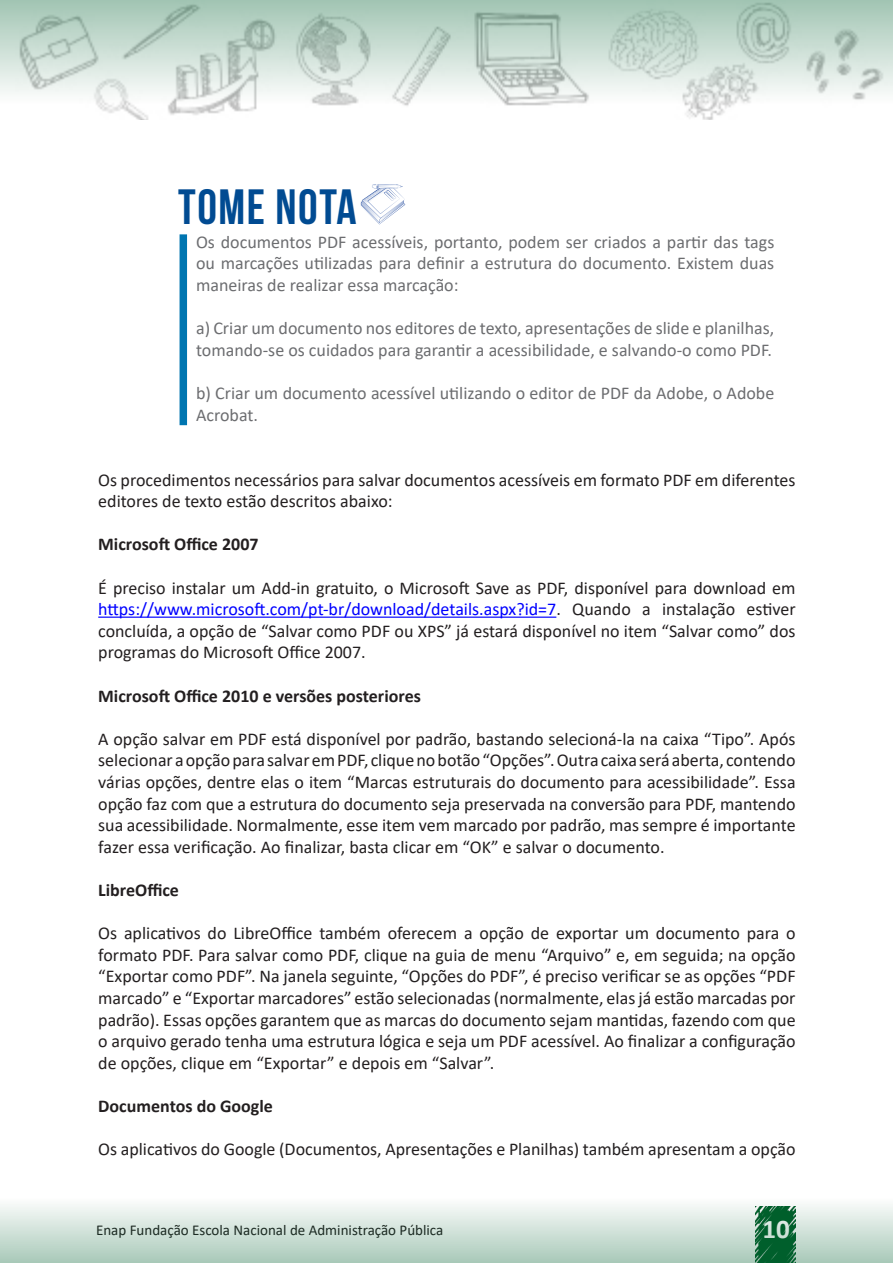
<style>
.page{position:relative;width:893px;height:1263px;background:#fff}
.page>*{position:absolute;margin:0;border:0;box-sizing:border-box;transform-origin:0 0}
.t1{font:700 49.5px "Bebas Neue";letter-spacing:.03em;color:#014b92}
.t2{font:700 27px "Calibri";color:#fff}
.texto{font:18px/21.6px "Calibri";color:#231f20;text-align:justify}
.Dica_texto{font:18px/21.6px "Calibri";color:#6c6d70}
.texto-2{font:700 18px "Calibri";color:#231f20}
.t3{font:15px "Calibri";color:#231f20}
.s1{color:#00f}
</style>
<div class="page">
<svg style="left:0;top:0;width:893px;height:120px"></svg>
<svg style="left:0;top:1205px;width:893px;height:58px;background:#c5dad0"></svg>
<div style="left:180px;top:234px;width:7px;height:191px;background:#0075b0"></div>
<hr style="left:98px;top:616px;width:458px;height:2px;background:#00f">
<svg style="left:360px;top:184px;width:45px;height:40px"></svg>
<p class="t1" style="left:178px;top:179px;width:180px">TOME NOTA</p>
<p class="Dica_texto" style="left:196px;top:231px;width:580px;text-align:justify">Os documentos PDF acessíveis, portanto, podem ser criados a partir das tags ou marcações utilizadas para definir a estrutura do documento. Existem duas maneiras de realizar essa marcação:</p>
<p class="Dica_texto" style="left:196px;top:317px;width:580px">a) Criar um documento nos editores de texto, apresentações de slide e planilhas, tomando-se os cuidados para garantir a acessibilidade, e salvando-o como PDF.</p>
<p class="Dica_texto" style="left:196px;top:382px;width:580px">b) Criar um documento acessível utilizando o editor de PDF da Adobe, o Adobe<br>Acrobat.</p>
<p class="texto" style="left:98px;top:468px;width:699px">Os procedimentos necessários para salvar documentos acessíveis em formato PDF em diferentes editores de texto estão descritos abaixo:</p>
<p class="texto-2" style="left:98px;top:532px;width:162px">Microsoft Office 2007</p>
<p class="texto" style="left:98px;top:576px;width:699px">É preciso instalar um Add-in gratuito, o Microsoft Save as PDF, disponível para download em <span class="s1">https://www.microsoft.com/pt-br/download/details.aspx?id=7</span>. Quando a instalação estiver concluída, a opção de “Salvar como PDF ou XPS” já estará disponível no item “Salvar como” dos programas do Microsoft Office 2007.</p>
<p class="texto-2" style="left:98px;top:683px;width:324px">Microsoft Office 2010 e versões posteriores</p>
<p class="texto" style="left:98px;top:727px;width:699px">A opção salvar em PDF está disponível por padrão, bastando selecioná-la na caixa “Tipo”. Após selecionar a opção para salvar em PDF, clique no botão “Opções”. Outra caixa será aberta, contendo várias opções, dentre elas o item “Marcas estruturais do documento para acessibilidade”. Essa opção faz com que a estrutura do documento seja preservada na conversão para PDF, mantendo sua acessibilidade. Normalmente, esse item vem marcado por padrão, mas sempre é importante fazer essa verificação. Ao finalizar, basta clicar em “OK” e salvar o documento.</p>
<p class="texto-2" style="left:98px;top:877px;width:82px">LibreOffice</p>
<p class="texto" style="left:98px;top:922px;width:699px">Os aplicativos do LibreOffice também oferecem a opção de exportar um documento para o formato PDF. Para salvar como PDF, clique na guia de menu “Arquivo” e, em seguida; na opção “Exportar como PDF”. Na janela seguinte, “Opções do PDF”, é preciso verificar se as opções “PDF marcado” e “Exportar marcadores” estão selecionadas (normalmente, elas já estão marcadas por padrão). Essas opções garantem que as marcas do documento sejam mantidas, fazendo com que o arquivo gerado tenha uma estrutura lógica e seja um PDF acessível. Ao finalizar a configuração de opções, clique em “Exportar” e depois em “Salvar”.</p>
<p class="texto-2" style="left:98px;top:1093px;width:176px">Documentos do Google</p>
<p class="texto" style="left:98px;top:1138px;width:699px">Os aplicativos do Google (Documentos, Apresentações e Planilhas) também apresentam a opção</p>
<p class="t3" style="left:96px;top:1220px;width:349px">Enap Fundação Escola Nacional de Administração Pública</p>
<h2 class="t2" style="left:763px;top:1210px;width:29px">10</h2>
</div>
